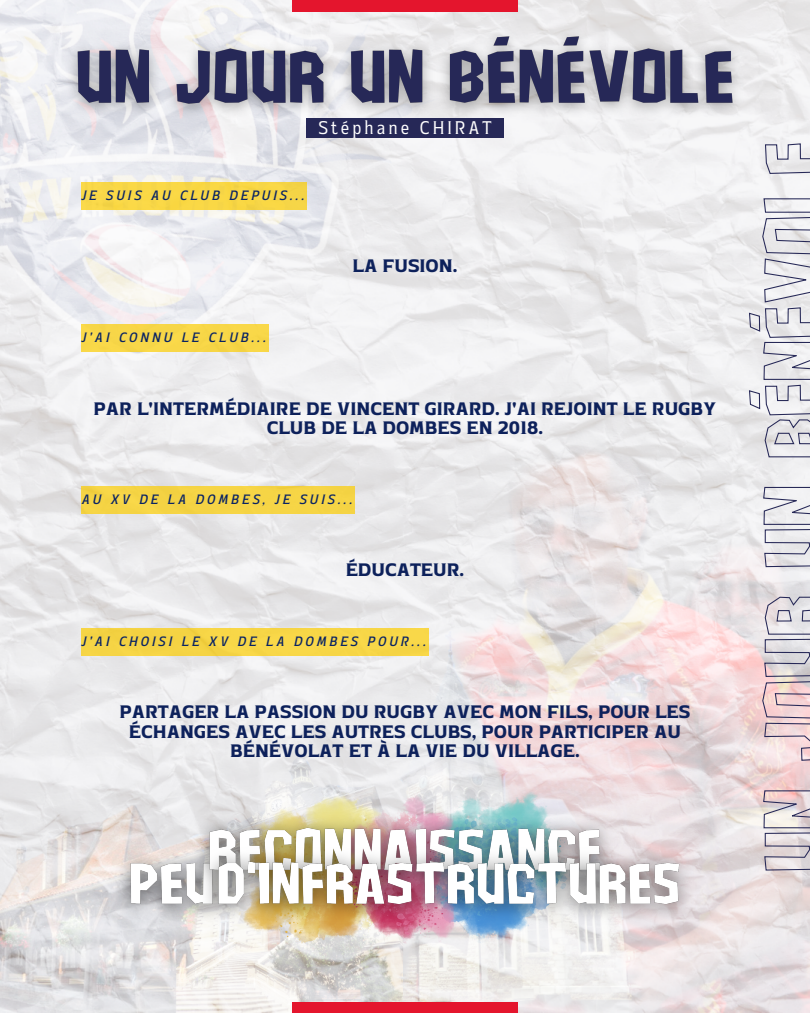
<style>
.page{position:relative;width:810px;height:1013px;background:#fff}
.page>*{position:absolute;margin:0;border:0;box-sizing:border-box;transform-origin:0 0}
.t1{font:20.3px "Asangha Re SC";letter-spacing:.15em;color:#fff}
.t2{font:20px/19.5px "Asangha Bo";color:#0d215b;text-align:center}
.t3{font:15px "Asangha Me SC It";letter-spacing:.2em;color:#092364}
</style>
<div class="page">
<img style="left:0;top:0;width:810px;height:1012px">
<div style="left:293px;top:0;width:224px;height:11px;background:#e4152d"></div>
<div style="left:293px;top:1002px;width:224px;height:10px;background:#e4152d"></div>
<img style="left:56px;top:20px;width:697px;height:120px">
<div style="left:306px;top:118px;width:198px;height:20px;background:#262857"></div>
<img style="left:467px;top:790px;width:104px;height:8px">
<img style="left:239px;top:790px;width:96px;height:8px">
<img style="left:335px;top:790px;width:132px;height:8px">
<svg style="left:748px;top:142px;width:62px;height:729px"></svg>
<div style="left:81px;top:183px;width:226px;height:27px;background:#f9d746"></div>
<div style="left:81px;top:325px;width:188px;height:27px;background:#f8d748"></div>
<div style="left:81px;top:486px;width:274px;height:27px;background:#f5d445"></div>
<div style="left:81px;top:628px;width:347px;height:27px;background:#f6d546"></div>
<img style="left:103px;top:832px;width:88px;height:111px">
<img style="left:183px;top:798px;width:444px;height:111px">
<img style="left:191px;top:832px;width:516px;height:111px">
<p class="t1" style="left:318px;top:115px;width:175px">Stéphane CHIRAT</p>
<p class="t3" style="left:81px;top:186px;width:224px">JE SUIS AU CLUB DEPUIS...</p>
<p class="t2" style="left:353px;top:255px;width:106px">LA FUSION.</p>
<p class="t3" style="left:81px;top:328px;width:186px">J'AI CONNU LE CLUB...</p>
<p class="t2" style="left:94px;top:398px;width:624px">PAR L'INTERMÉDIAIRE DE VINCENT GIRARD. J'AI REJOINT LE RUGBY<br>CLUB DE LA DOMBES EN 2018.</p>
<p class="t3" style="left:81px;top:489px;width:272px">AU XV DE LA DOMBES, JE SUIS...</p>
<p class="t2" style="left:346px;top:559px;width:120px">ÉDUCATEUR.</p>
<p class="t3" style="left:81px;top:631px;width:346px">J'AI CHOISI LE XV DE LA DOMBES POUR...</p>
<p class="t2" style="left:120px;top:701px;width:572px">PARTAGER LA PASSION DU RUGBY AVEC MON FILS, POUR LES<br>ÉCHANGES AVEC LES AUTRES CLUBS, POUR PARTICIPER AU<br>BÉNÉVOLAT ET À LA VIE DU VILLAGE.</p>
</div>
